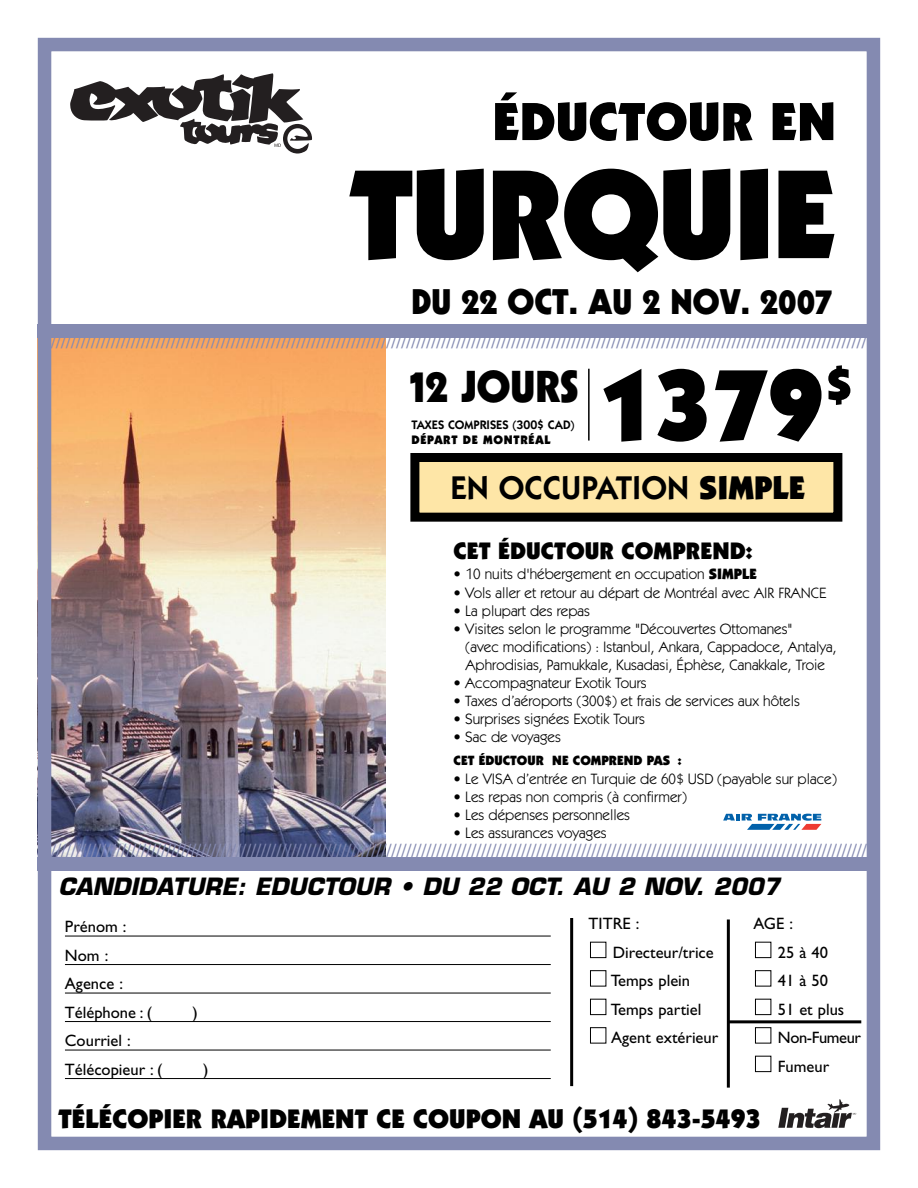
<style>
.page{position:relative;width:918px;height:1188px;background:#fff}
.page>*{position:absolute;margin:0;border:0;box-sizing:border-box;transform-origin:0 0}
.t1{font:900 127.5px "Itc Kabel";letter-spacing:-.02em;color:#000}
.t2{font:900 101.55px "Itc Kabel";color:#000}
.t3{font:900 54px "Itc Kabel";color:#000}
.t4{font:900 43.35px "Kabel";color:#000}
.t5{font:900 34.5px "Kabel";color:#000}
.t6{font:600 33px "Itc Kabel";color:#000}
.t7{font:900 27px "Itc Kabel";color:#000}
.t8{font:900 24px "Itc Kabel";color:#000}
.t9{font:italic 700 23.25px "Eurostile";color:#000}
.t10{font:18px "Helvetica";color:#848ab1}
.t11{font:16.5px/28.5px "Gill Sans";color:#000}
.t12{font:16.5px/28.5px "Gill Sans";letter-spacing:-.025em;color:#000}
.t13{font:15px/18px "Itc Kabel";color:#000}
.t14{font:900 13.5px "Itc Kabel";color:#000}
.t15{font:600 12.45px "Itc Kabel";color:#000}
.t16{font:900 12.45px "Itc Kabel";letter-spacing:.055em;color:#000}
.s1{font-weight:900}
.s2{font-weight:500}
</style>
<div class="page">
<img style="left:53px;top:338px;width:333px;height:520px">
<div style="left:38px;top:38px;width:842px;height:1112px;border:14px solid #848ab1"></div>
<div style="left:38px;top:324px;width:842px;height:14px;background:#848ab1"></div>
<div style="left:38px;top:858px;width:842px;height:13px;background:#848ab1"></div>
<hr style="left:65px;top:936px;width:486px;height:1px;background:#000">
<hr style="left:65px;top:964px;width:486px;height:1px;background:#000">
<hr style="left:65px;top:993px;width:486px;height:1px;background:#000">
<hr style="left:65px;top:1021px;width:486px;height:1px;background:#000">
<hr style="left:65px;top:1050px;width:486px;height:1px;background:#000">
<hr style="left:65px;top:1078px;width:486px;height:1px;background:#000">
<div style="left:755px;top:1056px;width:16px;height:16px;border:1px solid #000"></div>
<div style="left:755px;top:1027px;width:16px;height:16px;border:1px solid #000"></div>
<div style="left:590px;top:1027px;width:16px;height:16px;border:1px solid #000"></div>
<div style="left:755px;top:999px;width:16px;height:16px;border:1px solid #000"></div>
<div style="left:590px;top:999px;width:16px;height:16px;border:1px solid #000"></div>
<div style="left:755px;top:970px;width:16px;height:16px;border:1px solid #000"></div>
<div style="left:590px;top:970px;width:16px;height:16px;border:1px solid #000"></div>
<div style="left:755px;top:942px;width:16px;height:16px;border:1px solid #000"></div>
<div style="left:590px;top:942px;width:16px;height:16px;border:1px solid #000"></div>
<hr style="left:727px;top:920px;width:3px;height:168px;background:#000">
<hr style="left:728px;top:1020px;width:133px;height:3px;background:#000">
<hr style="left:570px;top:918px;width:3px;height:168px;background:#000">
<svg style="left:778px;top:1099px;width:78px;height:29px"></svg>
<svg style="left:70px;top:73px;width:242px;height:81px"></svg>
<hr style="left:588px;top:369px;width:2px;height:72px;background:#000">
<div style="left:415px;top:457px;width:423px;height:60px;background:#fee6a7"></div>
<div style="left:410px;top:453px;width:432px;height:69px;border:9px solid #000"></div>
<svg style="left:723px;top:814px;width:98px;height:16px"></svg>
<h3 class="t3" style="left:493px;top:102px;width:345px">ÉDUCTOUR EN</h3>
<h1 class="t1" style="left:350px;top:167px;width:488px">TURQUIE</h1>
<h3 class="t5" style="left:411px;top:289px;width:422px">DU 22 OCT. AU 2 NOV. 2007</h3>
<p class="t10" style="left:51px;top:335px;width:817px">///////////////////////////////////////////////////////////////////////////////////////////////////////////////////////////////////////////////////////////////////</p>
<h3 class="t4" style="left:410px;top:371px;width:170px">12 JOURS</h3>
<p class="t15" style="left:411px;top:420px;width:165px">TAXES COMPRISES (300$ CAD)</p>
<p class="t16" style="left:411px;top:435px;width:141px">DÉPART DE MONTRÉAL</p>
<h2 class="t2" style="left:599px;top:368px;width:255px">1379<sup>$</sup></h2>
<h3 class="t6" style="left:450px;top:476px;width:357px">EN OCCUPATION <span class="s1">SIMPLE</span></h3>
<h3 class="t8" style="left:454px;top:542px;width:300px">CET ÉDUCTOUR COMPREND:</h3>
<p class="t13" style="left:454px;top:566px;width:305px"><span class="s2">•</span> 10 nuits d'hébergement en occupation <span class="s1">SIMPLE</span></p>
<p class="t13" style="left:454px;top:585px;width:375px">• Vols aller et retour au départ de Montréal avec AIR FRANCE</p>
<p class="t13" style="left:454px;top:603px;width:138px">• La plupart des repas</p>
<p class="t13" style="left:466px;top:621px;width:372px;text-indent:-12px">• Visites selon le programme "Découvertes Ottomanes"<br>(avec modifications) : Istanbul, Ankara, Cappadoce, Antalya,<br>Aphrodisias, Pamukkale, Kusadasi, Éphèse, Canakkale, Troie</p>
<p class="t13" style="left:454px;top:675px;width:195px">• Accompagnateur Exotik Tours</p>
<p class="t13" style="left:454px;top:693px;width:348px">• Taxes d’aéroports (300$) et frais de services aux hôtels</p>
<p class="t13" style="left:454px;top:711px;width:193px">• Surprises signées Exotik Tours</p>
<p class="t13" style="left:454px;top:729px;width:109px">• Sac de voyages</p>
<p class="t14" style="left:454px;top:756px;width:229px">CET ÉDUCTOUR NE COMPREND PAS :</p>
<p class="t13" style="left:454px;top:771px;width:385px">• Le VISA d’entrée en Turquie de 60$ USD (payable sur place)</p>
<p class="t13" style="left:454px;top:789px;width:235px">• Les repas non compris (à confirmer)</p>
<p class="t13" style="left:454px;top:807px;width:178px">• Les dépenses personnelles</p>
<p class="t13" style="left:454px;top:825px;width:155px">• Les assurances voyages</p>
<h3 class="t9" style="left:58px;top:878px;width:723px">CANDIDATURE: EDUCTOUR • DU 22 OCT. AU 2 NOV. 2007</h3>
<p class="t10" style="left:51px;top:845px;width:817px">///////////////////////////////////////////////////////////////////////////////////////////////////////////////////////////////////////////////////////////////////</p>
<p class="t11" style="left:65px;top:914px;width:89px">Prénom :<br>Nom :<br>Agence :<br>Téléphone : (</p>
<p class="t11" style="left:65px;top:1028px;width:99px">Courriel :<br>Télécopieur : (</p>
<p class="t11" style="left:192px;top:999px;width:7px">)</p>
<p class="t11" style="left:203px;top:1056px;width:7px">)</p>
<p class="t11" style="left:589px;top:911px;width:52px">TITRE :</p>
<p class="t11" style="left:754px;top:911px;width:41px">AGE :</p>
<p class="t11" style="left:613px;top:940px;width:102px">Directeur/trice</p>
<p class="t11" style="left:778px;top:940px;width:52px">25 à 40</p>
<p class="t11" style="left:611px;top:968px;width:81px">Temps plein</p>
<p class="t11" style="left:778px;top:968px;width:52px">41 à 50</p>
<p class="t11" style="left:611px;top:997px;width:92px">Temps partiel</p>
<p class="t11" style="left:778px;top:997px;width:68px">51 et plus</p>
<p class="t11" style="left:611px;top:1025px;width:109px">Agent extérieur</p>
<p class="t12" style="left:778px;top:1025px;width:85px">Non-Fumeur<br>Fumeur</p>
<h3 class="t7" style="left:58px;top:1108px;width:704px">TÉLÉCOPIER RAPIDEMENT CE COUPON AU (514) 843-5493</h3>
</div>
